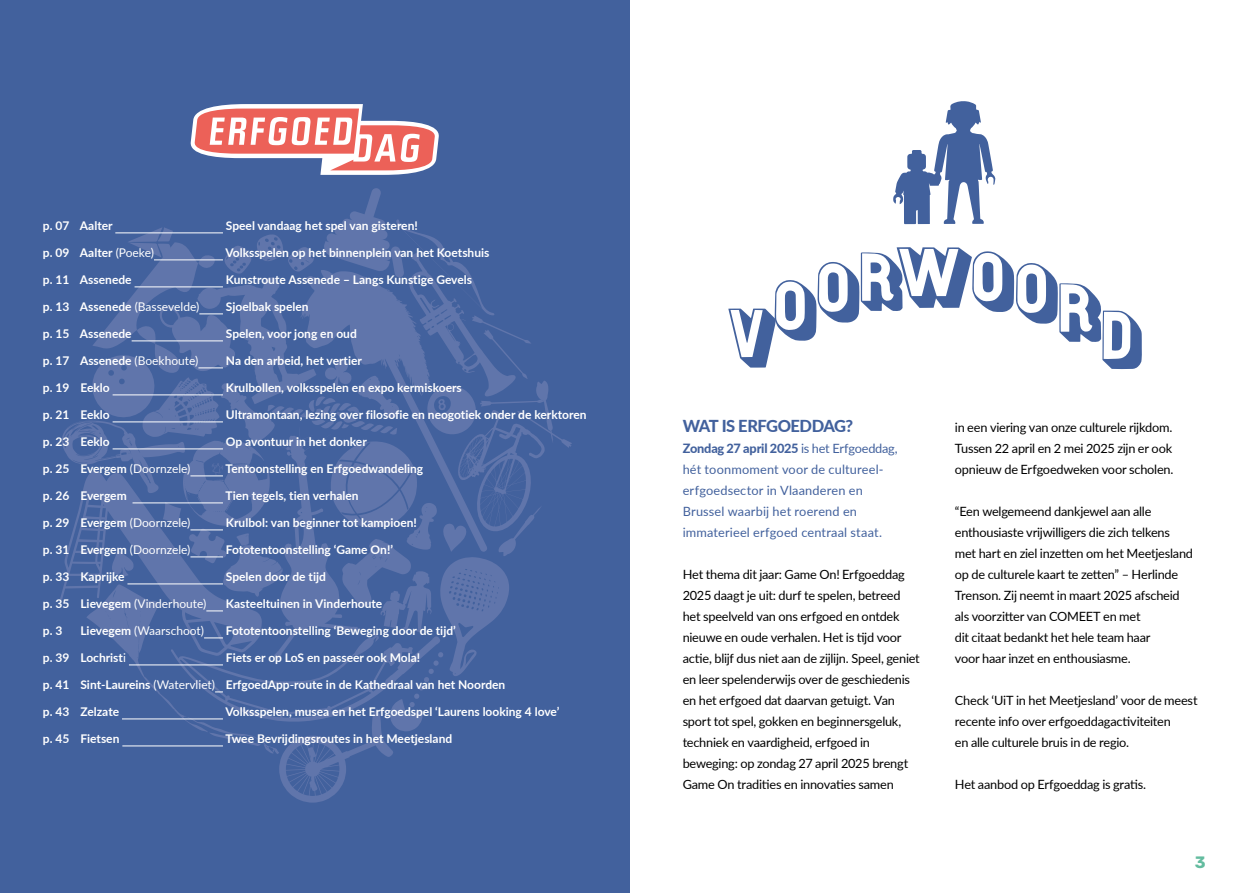
<style>
.page{position:relative;width:1259px;height:893px;background:#fff}
.page>*{position:absolute;margin:0;border:0;box-sizing:border-box;transform-origin:0 0}
.t1{font:800 16.5px "Lato";letter-spacing:-.03em;color:#42619d}
.t2{font:700 16.5px "Rubik";color:#63bc9f}
.t3{font:12.75px/21px "Lato";letter-spacing:-.02em;color:#000}
.t4{font:12.75px/21px "Lato";letter-spacing:.015em;color:#42619d}
.t5{font:700 12px "Lato";color:#fff}
.t6{font:12px "Lato";color:#fff}
.s1{font-weight:400}
.s2{font-weight:700}
.s3{font-weight:800}
</style>
<div class="page">
<div style="left:0;top:0;width:629px;height:893px;background:#42619d"></div>
<svg style="left:60px;top:188px;width:512px;height:615px"></svg>
<hr style="left:122px;top:719px;width:101px;height:1px;background:#fff">
<hr style="left:122px;top:746px;width:101px;height:1px;background:#fff">
<svg style="left:728px;top:247px;width:414px;height:122px"></svg>
<svg style="left:190px;top:104px;width:249px;height:71px"></svg>
<svg style="left:893px;top:101px;width:102px;height:123px"></svg>
<p class="t5" style="left:43px;top:217px;width:71px">p. 07 Aalter</p>
<p class="t5" style="left:226px;top:217px;width:193px">Speel vandaag het spel van gisteren!</p>
<p class="t5" style="left:43px;top:244px;width:113px">p. 09 Aalter <span class="s1">(Poeke)</span></p>
<p class="t5" style="left:225px;top:244px;width:265px">Volksspelen op het binnenplein van het Koetshuis</p>
<p class="t5" style="left:43px;top:271px;width:90px">p. 11 Assenede</p>
<p class="t5" style="left:226px;top:271px;width:248px">Kunstroute Assenede – Langs Kunstige Gevels</p>
<p class="t5" style="left:43px;top:298px;width:158px">p. 13 Assenede <span class="s1">(Bassevelde)</span></p>
<p class="t5" style="left:226px;top:298px;width:84px">Sjoelbak spelen</p>
<p class="t5" style="left:43px;top:325px;width:90px">p. 15 Assenede</p>
<p class="t5" style="left:226px;top:325px;width:132px">Spelen, voor jong en oud</p>
<p class="t5" style="left:43px;top:352px;width:157px">p. 17 Assenede <span class="s1">(Boekhoute)</span></p>
<p class="t5" style="left:226px;top:352px;width:137px">Na den arbeid, het vertier</p>
<p class="t5" style="left:43px;top:379px;width:68px">p. 19 Eeklo</p>
<p class="t5" style="left:226px;top:379px;width:237px">Krulbollen, volksspelen en expo kermiskoers</p>
<p class="t5" style="left:43px;top:406px;width:68px">p. 21 Eeklo</p>
<p class="t5" style="left:226px;top:406px;width:362px">Ultramontaan, lezing over filosofie en neogotiek onder de kerktoren</p>
<p class="t5" style="left:43px;top:433px;width:68px">p. 23 Eeklo</p>
<p class="t5" style="left:226px;top:433px;width:142px">Op avontuur in het donker</p>
<p class="t5" style="left:43px;top:460px;width:149px">p. 25 Evergem <span class="s1">(Doornzele)</span></p>
<p class="t5" style="left:226px;top:460px;width:199px">Tentoonstelling en Erfgoedwandeling</p>
<p class="t5" style="left:43px;top:487px;width:85px">p. 26 Evergem</p>
<p class="t5" style="left:226px;top:487px;width:135px">Tien tegels, tien verhalen</p>
<p class="t5" style="left:43px;top:514px;width:149px">p. 29 Evergem <span class="s1">(Doornzele)</span></p>
<p class="t5" style="left:226px;top:514px;width:192px">Krulbol: van beginner tot kampioen!</p>
<p class="t5" style="left:43px;top:541px;width:149px">p. 31 Evergem <span class="s1">(Doornzele)</span></p>
<p class="t5" style="left:226px;top:541px;width:169px">Fototentoonstelling ‘Game On!’</p>
<p class="t5" style="left:43px;top:568px;width:83px">p. 33 Kaprijke</p>
<p class="t5" style="left:226px;top:568px;width:101px">Spelen door de tijd</p>
<p class="t6" style="left:43px;top:595px;width:165px"><span class="s2">p. 35 Lievegem</span> (Vinderhoute)</p>
<p class="t5" style="left:226px;top:595px;width:158px">Kasteeltuinen in Vinderhoute</p>
<p class="t5" style="left:43px;top:622px;width:21px">p. 3</p>
<p class="t6" style="left:80px;top:622px;width:125px"><span class="s2">Lievegem</span> (Waarschoot)</p>
<p class="t5" style="left:226px;top:622px;width:231px">Fototentoonstelling ‘Beweging door de tijd’</p>
<p class="t5" style="left:43px;top:649px;width:84px">p. 39 Lochrist<span class="s1">i</span></p>
<p class="t5" style="left:226px;top:649px;width:196px">Fiets er op LoS en passeer ook Mola!</p>
<p class="t5" style="left:43px;top:676px;width:464px">p. 41 Sint-Laureins <span class="s1">(Watervliet)</span> ErfgoedApp-route in de Kathedraal van het Noorden</p>
<p class="t5" style="left:43px;top:703px;width:78px">p. 43 Zelzate</p>
<p class="t5" style="left:225px;top:703px;width:335px">Volksspelen, musea en het Erfgoedspel ‘Laurens looking 4 love’</p>
<p class="t5" style="left:43px;top:730px;width:78px">p. 45 Fietsen</p>
<p class="t5" style="left:226px;top:730px;width:228px">Twee Bevrijdingsroutes in het Meetjesland</p>
<h1 class="t1" style="left:682px;top:414px;width:172px">WAT IS ERFGOEDDAG?</h1>
<p class="t4" style="left:682px;top:437px;width:216px"><span class="s3">Zondag 27 april 2025</span> is het Erfgoeddag, hét toonmoment voor de cultureel&shy;erfgoedsector in Vlaanderen en Brussel waarbij het roerend en immaterieel erfgoed centraal staat.</p>
<p class="t3" style="left:682px;top:563px;width:239px">Het thema dit jaar: Game On! Erfgoeddag 2025 daagt je uit: durf te spelen, betreed het speelveld van ons erfgoed en ontdek nieuwe en oude verhalen. Het is tijd voor actie, blijf dus niet aan de zijlijn. Speel, geniet en leer spelenderwijs over de geschiedenis en het erfgoed dat daarvan getuigt. Van sport tot spel, gokken en beginnersgeluk, techniek en vaardigheid, erfgoed in beweging: op zondag 27 april 2025 brengt Game On tradities en innovaties samen</p>
<p class="t3" style="left:955px;top:416px;width:220px;text-align:justify">in een viering van onze culturele rijkdom.<br>Tussen 22 april en 2 mei 2025 zijn er ook opnieuw de Erfgoedweken voor scholen.</p>
<p class="t3" style="left:955px;top:500px;width:240px">“Een welgemeend dankjewel aan alle enthousiaste vrijwilligers die zich telkens met hart en ziel inzetten om het Meetjesland op de culturele kaart te zetten” – Herlinde Trenson. Zij neemt in maart 2025 afscheid als voorzitter van COMEET en met<br>dit citaat bedankt het hele team haar<br>voor haar inzet en enthousiasme.</p>
<p class="t3" style="left:955px;top:689px;width:244px">Check ‘UiT in het Meetjesland’ voor de meest recente info over erfgoeddagactiviteiten<br>en alle culturele bruis in de regio.</p>
<p class="t3" style="left:955px;top:773px;width:193px">Het aanbod op Erfgoeddag is gratis.</p>
<h1 class="t2" style="left:1195px;top:853px;width:12px">3</h1>
</div>
